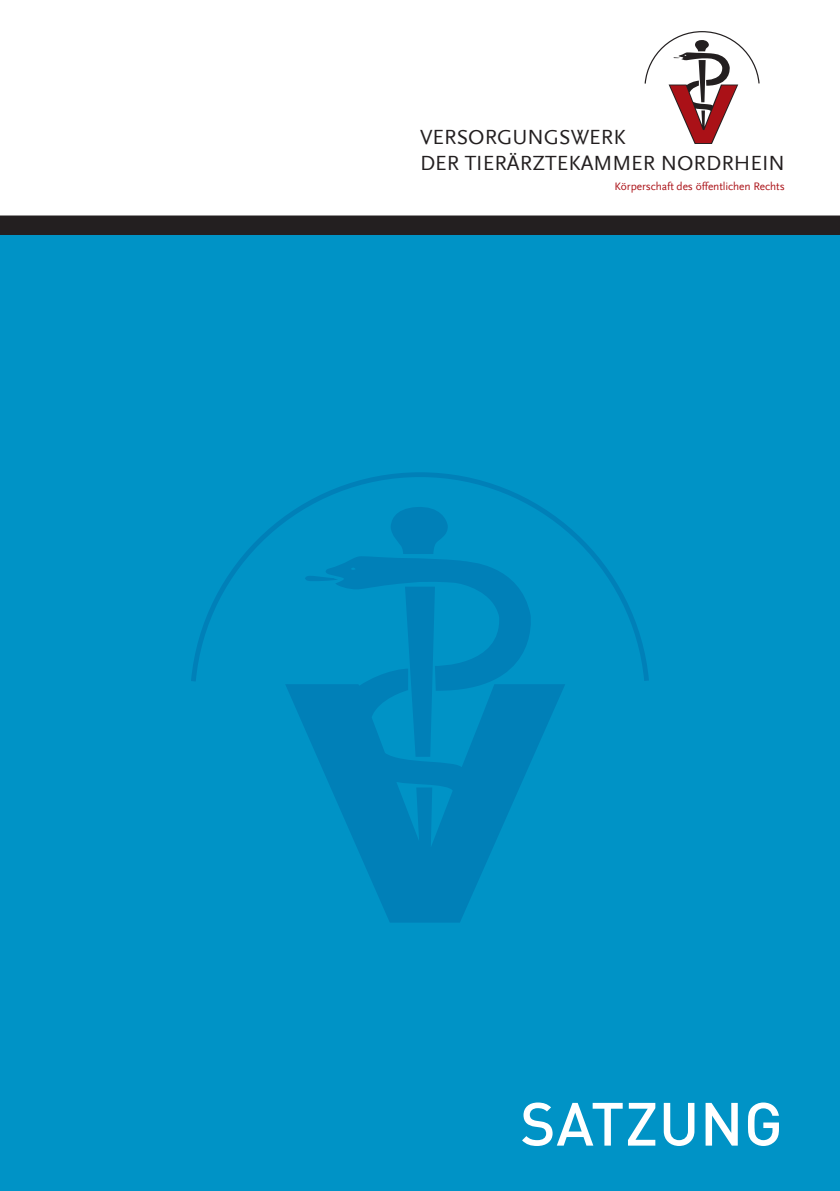
<style>
.page{position:relative;width:840px;height:1191px;background:#fff}
.page>*{position:absolute;margin:0;border:0;box-sizing:border-box;transform-origin:0 0}
.t1{font:500 60px "DINOT";letter-spacing:.01em;color:#fff}
.t2{font:21.6px/25.8px "Scala Sans";color:#231f20}
.t3{font:11.4px "Scala Sans";letter-spacing:-.005em;color:#aa1117}
</style>
<div class="page">
<svg style="left:0;top:215px;width:839px;height:21px;background:#26292d"></svg>
<div style="left:0;top:236px;width:839px;height:955px;background:#0093c6"></div>
<svg style="left:644px;top:31px;width:115px;height:113px"></svg>
<svg style="left:290px;top:686px;width:271px;height:234px"></svg>
<svg style="left:191px;top:472px;width:457px;height:214px"></svg>
<p class="t2" style="left:420px;top:125px;width:366px">VERSORGUNGSWERK<br>DER TIERÄRZTEKAMMER NORDRHEIN</p>
<p class="t3" style="left:614px;top:180px;width:172px">Körperschaft des öffentlichen Rechts</p>
<h1 class="t1" style="left:520px;top:1083px;width:264px">SATZUNG</h1>
</div>
